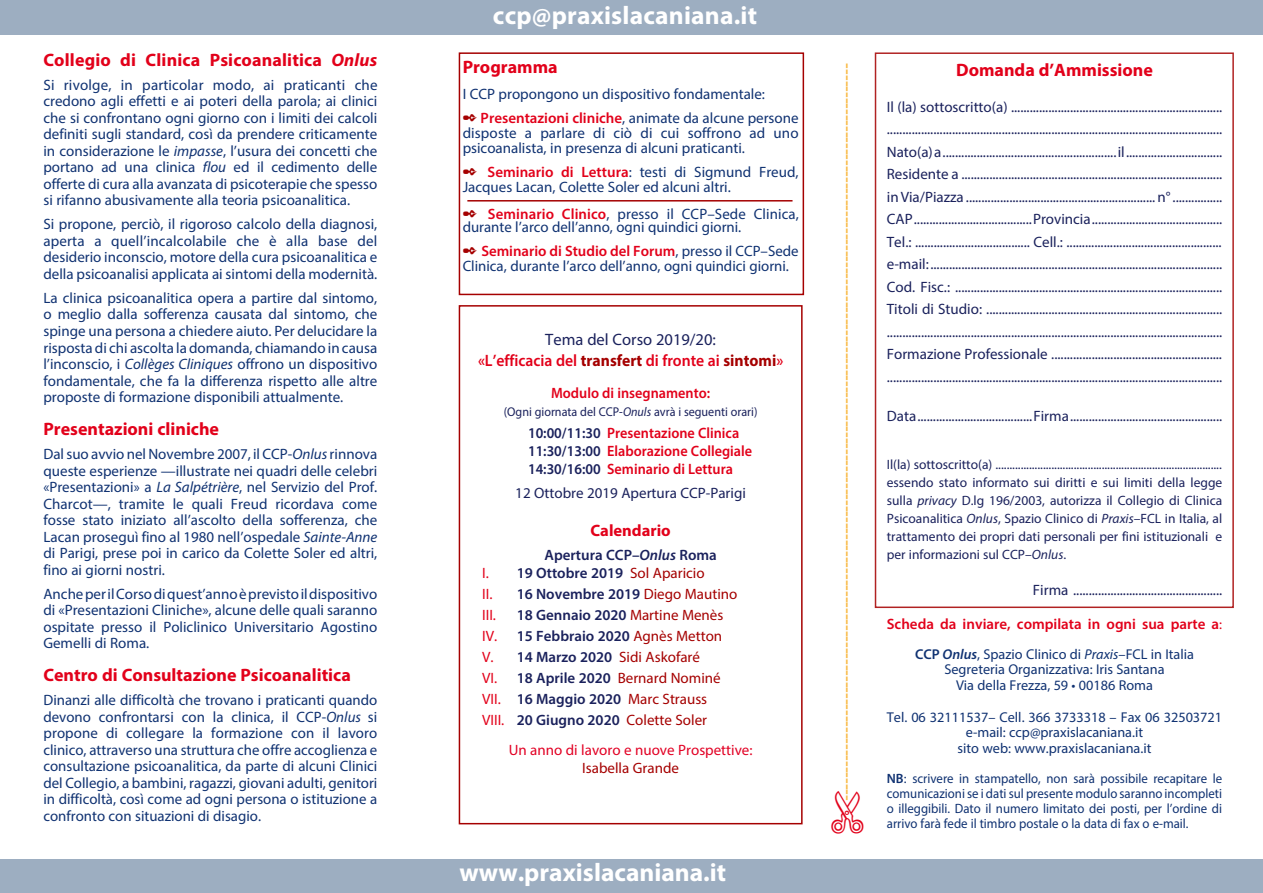
<style>
.page{position:relative;width:1263px;height:893px;background:#fff}
.page>*{position:absolute;margin:0;border:0;box-sizing:border-box;transform-origin:0 0}
.t1{font:700 25.5px "Myriad Pro";letter-spacing:.005em;color:#fff}
.t2{font:600 18px "Myriad Pro";color:#f9b943}
.t3{font:700 18px "Myriad Pro";color:#e2001a}
.t4{font:600 16.5px/21.6px "Myriad Pro";color:#e2001a;text-align:center;scale:.95 1}
.t5{font:700 16.5px "Myriad Pro";color:#e2001a}
.t6{font:15px/16.5px "Myriad Pro";color:#103272;text-align:justify}
.t7{font:15px/22.5px "Myriad Pro";color:#1a215c;text-align:justify}
.t8{font:600 15px/21px "Myriad Pro";color:#1a215c}
.t9{font:600 15px/18px "Myriad Pro";color:#e2001a;scale:.95 1}
.t10{font:600 15px "Myriad Pro";color:#e2001a}
.t11{font:15px "Myriad Pro";color:#e20024}
.t12{font:15px "Myriad Pro";color:#a50000}
.t13{font:14.25px/15.8px "Myriad Pro";color:#103272;text-align:center}
.t14{font:13.5px/18px "Myriad Pro";color:#1a215c;text-align:justify}
.t15{font:13.5px/15px "Myriad Pro";color:#103272;text-align:justify}
.t16{font:13.5px "Myriad Pro";color:#103272;scale:.95 1}
.t17{font:12.75px "Myriad Pro";color:#1a215c;scale:.95 1}
.s1{font-style:italic}
.s2{font-weight:600;color:#e2001a}
.s3{font-weight:400;color:#1a215c}
.s4{font-weight:700;color:#a50000}
.s5{color:#1a215c}
.s6{font-weight:400;color:#e2001a}
.s7{font-weight:400;color:#a50000}
.s8{font-weight:400;font-size:14.25px}
.s9{font-weight:600}
.s10{font-weight:600;font-style:italic}
</style>
<div class="page">
<div style="left:0;top:0;width:1263px;height:35px;background:#9daec1"></div>
<div style="left:0;top:859px;width:1263px;height:34px;background:#9daec1"></div>
<div style="left:459px;top:52px;width:345px;height:243px;border:2px solid #a50000"></div>
<hr style="left:467px;top:200px;width:325px;height:2px;background:#a50000">
<div style="left:875px;top:52px;width:359px;height:556px;background:#fff;border:2px solid #a50000"></div>
<div style="left:459px;top:305px;width:344px;height:519px;border:2px solid #a50000"></div>
<p class="t3" style="left:43px;top:48px;width:335px">Collegio di Clinica Psicoanalitica <span class="s1">Onlus</span></p>
<p class="t6" style="left:43px;top:76px;width:336px">Si rivolge, in particolar modo, ai praticanti che credono agli effetti e ai poteri della parola; ai clinici che si confrontano ogni giorno con i limiti dei calcoli definiti sugli standard, così da prendere criticamente in considerazione le <span class="s1">impasse</span>, l’usura dei concetti che portano ad una clinica <span class="s1">flou</span> ed il cedimento delle offerte di cura alla avanzata di psicoterapie che spesso si rifanno abusivamente alla teoria psicoanalitica.</p>
<p class="t6" style="left:43px;top:216px;width:335px">Si propone, perciò, il rigoroso calcolo della diagnosi, aperta a quell’incalcolabile che è alla base del desiderio inconscio, motore della cura psicoanalitica e della psicoanalisi applicata ai sintomi della modernità.</p>
<p class="t6" style="left:43px;top:289px;width:335px">La clinica psicoanalitica opera a partire dal sintomo, o meglio dalla sofferenza causata dal sintomo, che spinge una persona a chiedere aiuto. Per delucidare la risposta di chi ascolta la domanda, chiamando in causa l’inconscio, i <span class="s1">Collèges Cliniques</span> offrono un dispositivo fondamentale, che fa la differenza rispetto alle altre proposte di formazione disponibili attualmente.</p>
<p class="t3" style="left:43px;top:417px;width:177px">Presentazioni cliniche</p>
<p class="t6" style="left:43px;top:445px;width:335px">Dal suo avvio nel Novembre 2007, il CCP-<span class="s1">Onlus</span> rinnova queste esperienze —illustrate nei quadri delle celebri «Presentazioni» a <span class="s1">La Salpétrière</span>, nel Servizio del Prof.<br>Charcot—, tramite le quali Freud ricordava come fosse stato iniziato all’ascolto della sofferenza, che Lacan proseguì fino al 1980 nell’ospedale <span class="s1">Sainte-Anne </span>di Parigi, prese poi in carico da Colette Soler ed altri, fino ai giorni nostri.</p>
<p class="t6" style="left:43px;top:585px;width:335px">Anche per il Corso di quest’anno è previsto il dispositivo di «Presentazioni Cliniche», alcune delle quali saranno ospitate presso il Policlinico Universitario Agostino Gemelli di Roma.</p>
<p class="t3" style="left:43px;top:663px;width:309px">Centro di Consultazione Psicoanalitica</p>
<p class="t6" style="left:43px;top:691px;width:335px">Dinanzi alle difficoltà che trovano i praticanti quando devono confrontarsi con la clinica, il CCP-<span class="s1">Onlus</span> si propone di collegare la formazione con il lavoro clinico, attraverso una struttura che offre accoglienza e consultazione psicoanalitica, da parte di alcuni Clinici del Collegio, a bambini, ragazzi, giovani adulti, genitori in difficoltà, così come ad ogni persona o istituzione a confronto con situazioni di disagio.</p>
<h1 class="t1" style="left:493px;top:-1px;width:266px">ccp@praxislacaniana.it</h1>
<p class="t3" style="left:463px;top:55px;width:97px">Programma</p>
<p class="t6" style="left:481px;top:81px;width:319px;line-height:24px;text-indent:-18px">I CCP propongono un dispositivo fondamentale:<br><span class="s2">Presentazioni cliniche</span>, animate da alcune persone</p>
<p class="t6" style="left:463px;top:125px;width:337px;line-height:15px">disposte a parlare di ciò di cui soffrono ad uno psicoanalista, in presenza di alcuni praticanti.</p>
<p class="t6" style="left:463px;top:164px;width:337px;line-height:15px;text-indent:25px"><span class="s2">Seminario di Lettura</span>: testi di Sigmund Freud,<br>Jacques Lacan, Colette Soler ed alcuni altri.</p>
<p class="t6" style="left:463px;top:207px;width:338px;line-height:13.5px;text-indent:25px"><span class="s2">Seminario Clinico</span>, presso il CCP–Sede Clinica, durante l’arco dell’anno, ogni quindici giorni.</p>
<p class="t6" style="left:463px;top:243px;width:337px;line-height:15px;text-indent:19px"><span class="s2">Seminario di Studio del Forum</span>, presso il CCP–Sede<br>Clinica, durante l’arco dell’anno, ogni quindici giorni.</p>
<p class="t4" style="left:478px;top:328px;width:323px"><span class="s3">Tema del Corso 2019/20:<br></span>«L’efficacia del <span class="s4">transfert</span> di fronte ai <span class="s4">sintomi</span>»</p>
<p class="t9" style="left:551px;top:383px;width:169px">Modulo di insegnamento:</p>
<p class="t17" style="left:504px;top:404px;width:268px">(Ogni giornata del CCP-<span class="s1">Onuls</span> avrà i seguenti orari)</p>
<p class="t9" style="left:528px;top:424px;width:237px"><span class="s5">10:00/11:30</span> Presentazione Clinica<br><span class="s5">11:30/13:00</span> Elaborazione Collegiale<br><span class="s5">14:30/16:00</span> Seminario di Lettura</p>
<p class="t7" style="left:515px;top:482px;width:232px">12 Ottobre 2019 Apertura CCP-Parigi</p>
<p class="t5" style="left:590px;top:520px;width:82px">Calendario</p>
<p class="t8" style="left:482px;top:546px;width:236px;line-height:18px;text-indent:62px">Apertura CCP–<span class="s1">Onlus</span> Roma<br><span class="s6">I.</span> 19 Ottobre 2019 <span class="s7">Sol Aparicio</span></p>
<p class="t8" style="left:482px;top:583px;width:257px"><span class="s6">II.</span> 16 Novembre 2019 <span class="s7">Diego Mautino<br></span><span class="s6">III.</span></p>
<p class="t8" style="left:482px;top:604px;width:243px;text-indent:35px">18 Gennaio 2020 <span class="s7">Martine Menès<br></span><span class="s6">IV.</span> 15 Febbraio 2020 <span class="s7">Agnès Metton<br></span><span class="s6">V.</span> 14 Marzo 2020 <span class="s7">Sidi Askofaré<br></span><span class="s6">VI.</span> 18 Aprile 2020 <span class="s7">Bernard Nominé<br></span><span class="s6">VII.</span> 16 Maggio 2020 <span class="s7">Marc Strauss<br></span><span class="s6">VIII.</span> 20 Giugno 2020 <span class="s7">Colette Soler</span></p>
<p class="t11" style="left:509px;top:741px;width:245px">Un anno di lavoro e nuove Prospettive:</p>
<p class="t12" style="left:582px;top:759px;width:98px">Isabella Grande</p>
<h1 class="t1" style="left:460px;top:856px;width:268px">www.praxislacaniana.it</h1>
<p class="t2" style="left:860px;top:63px;width:739px;rotate:90deg">----------------------------------------------------------------------------------------------------------------------------------</p>
<p class="t3" style="left:956px;top:58px;width:198px">Domanda d’Ammissione</p>
<p class="t7" style="left:887px;top:95px;width:337px">Il (la) sottoscritto(a) .................................................................... ............................................................................................................<br>Nato(a) a ........................................................ il ...............................<br>Residente a .................................................................................... in Via/Piazza ............................................................. n° ................<br>CAP ...................................... Provincia ..........................................<br>Tel.: ..................................... Cell.: .................................................. e-mail: ..............................................................................................<br>Cod. Fisc.: ......................................................................................<br>Titoli di Studio: ............................................................................ ............................................................................................................<br>Formazione Professionale ....................................................... ............................................................................................................</p>
<p class="t7" style="left:887px;top:404px;width:337px">Data ..................................... Firma .................................................</p>
<p class="t14" style="left:887px;top:455px;width:337px">Il(la) sottoscritto(a) ................................................................................. essendo stato informato sui diritti e sui limiti della legge sulla <span class="s1">privacy</span> D.lg 196/2003, autorizza il Collegio di Clinica Psicoanalitica <span class="s1">Onlus</span>, Spazio Clinico di <span class="s1">Praxis</span>–FCL in Italia, al trattamento dei propri dati personali per fini istituzionali e per informazioni sul CCP–<span class="s1">Onlus</span>.</p>
<p class="t7" style="left:1033px;top:578px;width:191px">Firma ................................................</p>
<p class="t10" style="left:887px;top:615px;width:337px">Scheda da inviare, compilata in ogni sua parte a<span class="s8">:</span></p>
<p class="t13" style="left:915px;top:646px;width:281px"><span class="s9">CCP</span> <span class="s10">Onlus</span>, Spazio Clinico di <span class="s1">Praxis</span>–FCL in Italia<br>Segreteria Organizzativa: Iris Santana<br>Via della Frezza, 59 • 00186 Roma</p>
<p class="t13" style="left:887px;top:709px;width:337px">Tel. 06 32111537– Cell. 366 3733318 – Fax 06 32503721 e-mail: ccp@praxislacaniana.it<br>sito web: www.praxislacaniana.it</p>
<p class="t15" style="left:887px;top:771px;width:337px"><span class="s9">NB</span>: scrivere in stampatello, non sarà possibile recapitare le comunicazioni se i dati sul presente modulo saranno incompleti o illeggibili. Dato il numero limitato dei posti, per l’ordine di</p>
<p class="t16" style="left:887px;top:815px;width:319px">arrivo farà fede il timbro postale o la data di fax o e-mail.</p>
</div>
